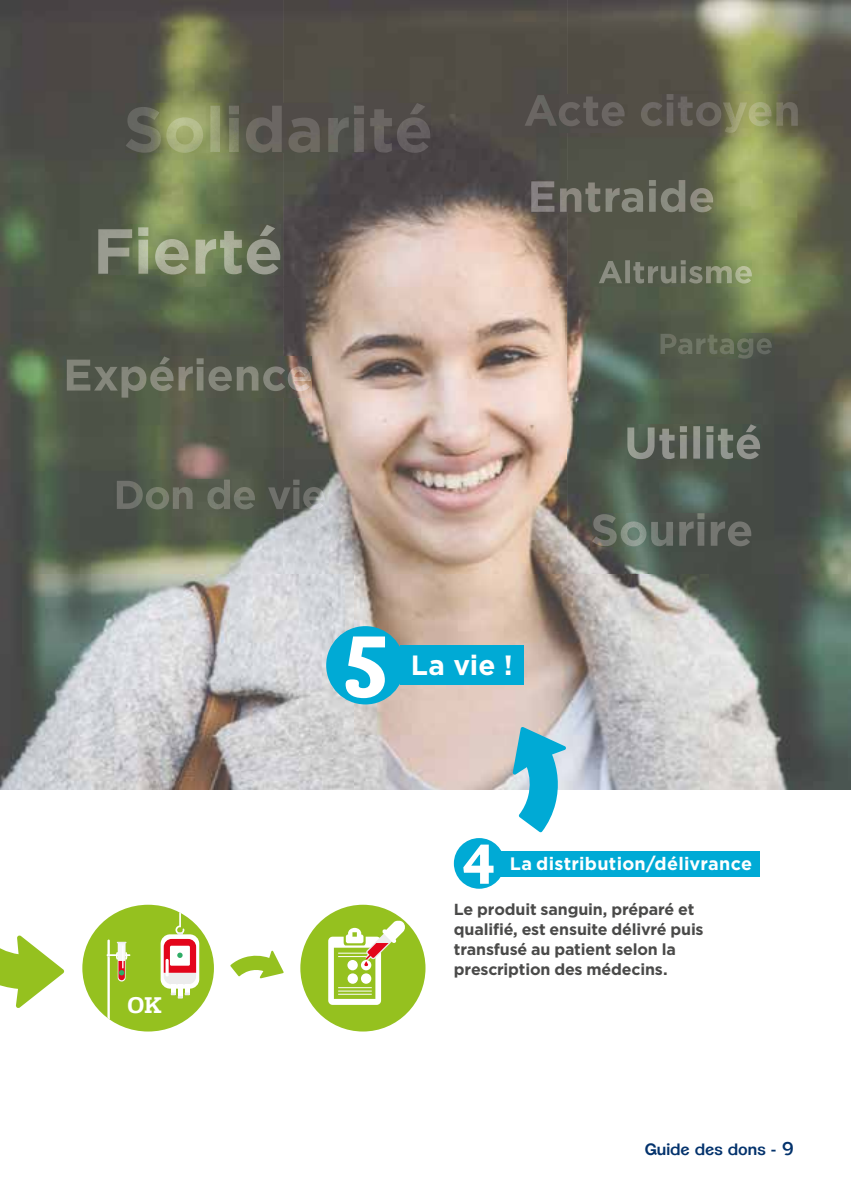
<style>
.page{position:relative;width:851px;height:1191px;background:#fff}
.page>*{position:absolute;margin:0;border:0;box-sizing:border-box;transform-origin:0 0}
.t1{font:900 89.6px "Freight Macro Pro";color:#fff}
.t2{font:900 58px "Freight Macro Pro";color:#fff}
.t3{font:700 27.8px "Gotham";color:#fff}
.t4{font:700 25.2px "Freight Macro Pro";color:#fff}
.t5{font:700 18px "Gotham";letter-spacing:.015em;color:#fff}
.t6{font:700 16px/20px "Gotham";letter-spacing:-.01em;color:#4a4a49}
.t7{font:600 16px "Clemente P Dak";color:#03326c}
.s1{font-size:18px}
</style>
<div class="page">
<img style="left:0;top:0;width:850px;height:790px">
<div style="left:300px;top:904px;width:125px;height:127px;background:#95c11f;border-radius:50%"></div>
<svg style="left:328px;top:920px;width:77px;height:85px"></svg>
<div style="left:82px;top:904px;width:132px;height:127px;background:#95c11f;border-radius:50%"></div>
<hr style="left:106px;top:954px;width:24px;height:2px;background:#fff">
<svg style="left:160px;top:934px;width:39px;height:54px"></svg>
<div style="left:164px;top:939px;width:32px;height:45px;background:#ededed;border-radius:8px"></div>
<hr style="left:185px;top:984px;width:4px;height:10px;background:#fff">
<hr style="left:171px;top:984px;width:4px;height:10px;background:#fff">
<hr style="left:178px;top:984px;width:4px;height:14px;background:#fff">
<hr style="left:165px;top:959px;width:4px;height:17px;background:#fff;border-radius:2px">
<svg style="left:171px;top:992px;width:19px;height:6px"></svg>
<svg style="left:164px;top:908px;width:32px;height:64px"></svg>
<svg style="left:107px;top:939px;width:20px;height:89px"></svg>
<svg style="left:230px;top:950px;width:53px;height:28px"></svg>
<div style="left:491px;top:850px;width:269px;height:26px;background:#00aad5"></div>
<svg style="left:512px;top:727px;width:54px;height:105px"></svg>
<svg style="left:0;top:935px;width:64px;height:73px"></svg>
<img style="left:592px;top:513px;width:159px;height:33px">
<img style="left:126px;top:103px;width:304px;height:50px">
<img style="left:67px;top:356px;width:244px;height:41px">
<img style="left:117px;top:479px;width:207px;height:30px">
<img style="left:98px;top:225px;width:182px;height:49px">
<img style="left:524px;top:94px;width:273px;height:39px">
<img style="left:627px;top:424px;width:133px;height:35px">
<img style="left:598px;top:260px;width:153px;height:23px">
<img style="left:660px;top:334px;width:111px;height:25px">
<img style="left:531px;top:180px;width:182px;height:32px">
<div style="left:326px;top:626px;width:78px;height:78px;background:#00aad5;border-radius:50%"></div>
<div style="left:399px;top:645px;width:124px;height:40px;background:#00aad5"></div>
<div style="left:454px;top:838px;width:50px;height:50px;background:#00aad5;border-radius:50%"></div>
<h3 class="t4" style="left:127px;top:987px;width:36px">OK</h3>
<h1 class="t1" style="left:345px;top:588px;width:44px">5</h1>
<h3 class="t3" style="left:411px;top:649px;width:103px">La vie !</h3>
<h2 class="t2" style="left:462px;top:813px;width:33px">4</h2>
<p class="t5" style="left:510px;top:853px;width:244px">La distribution/délivrance</p>
<p class="t6" style="left:454px;top:899px;width:251px">Le produit sanguin, préparé et qualifié, est ensuite délivré puis transfusé au patient selon la prescription des médecins.</p>
<p class="t7" style="left:644px;top:1140px;width:151px">Guide des dons - <span class="s1">9</span></p>
</div>
